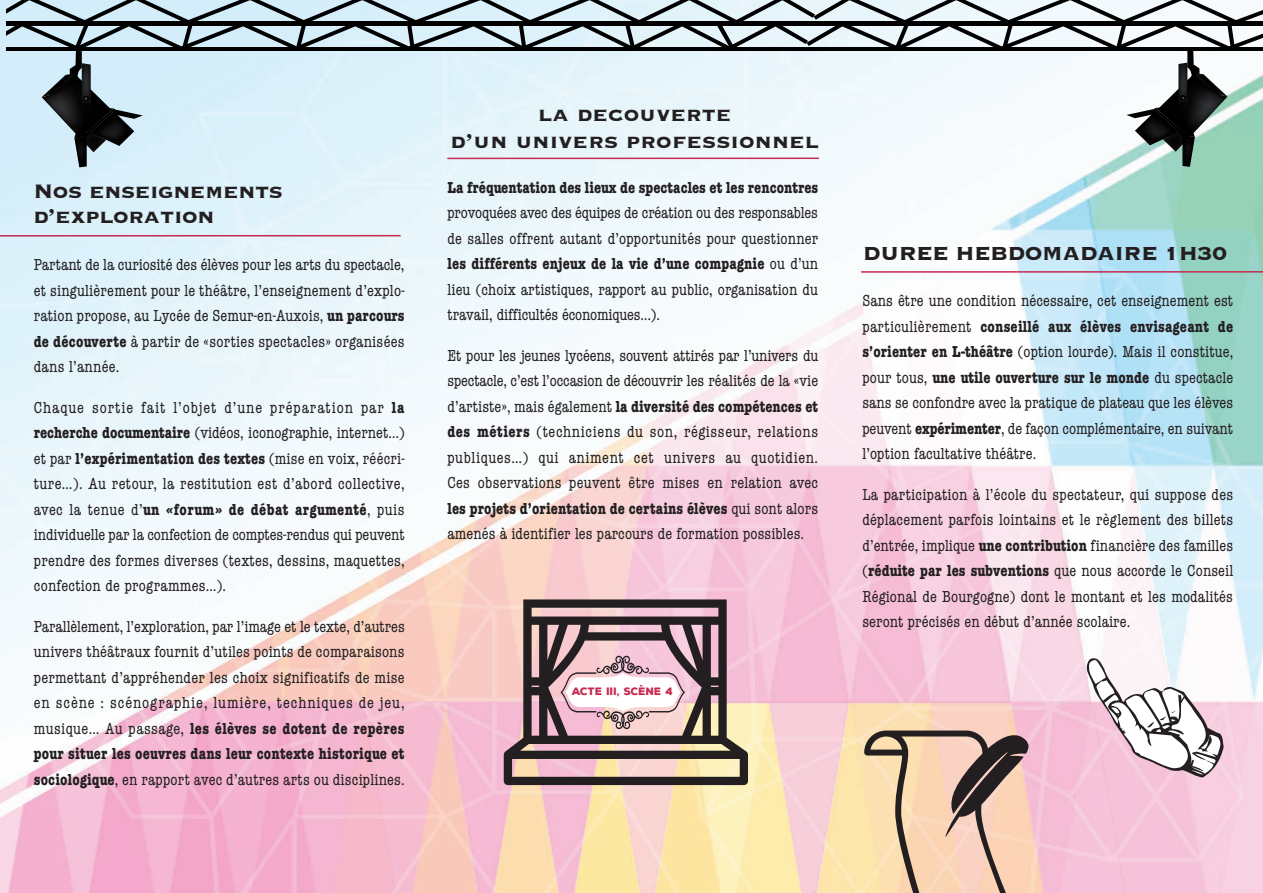
<style>
.page{position:relative;width:1263px;height:893px;background:#fff}
.page>*{position:absolute;margin:0;border:0;box-sizing:border-box;transform-origin:0 0}
.t1{font:700 25.5px/25.5px "Copperplate";color:#231f20}
.t2{font:700 24.75px "Copperplate";letter-spacing:-.02em;color:#231f20}
.t3{font:condensed 16.5px/25.5px "American Typewriter";letter-spacing:.005em;color:#231f20;text-align:justify}
.t4{font:700 condensed 16.5px "American Typewriter";color:#231f20}
.t5{font:900 10.35px "Nexa Rust Sans";color:#c52b50}
.s1{font-weight:700}
</style>
<div class="page">
<img style="left:0;top:0;width:1263px;height:893px">
<svg style="left:6px;top:0;width:1256px;height:167px"></svg>
<hr style="left:0;top:235px;width:401px;height:2px;background:#c52b50">
<hr style="left:447px;top:158px;width:372px;height:1px;background:#c52b50">
<svg style="left:504px;top:599px;width:244px;height:186px;background:#957d7c"></svg>
<svg style="left:561px;top:655px;width:124px;height:74px"></svg>
<hr style="left:861px;top:271px;width:402px;height:2px;background:#c52b50">
<svg style="left:1086px;top:658px;width:137px;height:119px"></svg>
<svg style="left:864px;top:730px;width:166px;height:163px;background:#d1b399"></svg>
<h1 class="t1" style="left:33px;top:177px;width:251px">Nos enseignements d’exploration</h1>
<p class="t3" style="left:34px;top:252px;width:372px">Partant de la curiosité des élèves pour les arts du spectacle, et singulièrement pour le théâtre, l’enseignement d’explo&shy;ration propose, au Lycée de Semur-en-Auxois, <span class="s1">un parcours de découverte</span> à partir de «sorties spectacles» organisées dans l’année.</p>
<p class="t3" style="left:34px;top:394px;width:372px">Chaque sortie fait l’objet d’une préparation par <span class="s1">la recherche documentaire</span> (vidéos, iconographie, internet…) et par <span class="s1">l’expérimentation des textes</span> (mise en voix, réécri&shy;ture…). Au retour, la restitution est d’abord collective, avec la tenue d’<span class="s1">un «forum» de débat argumenté</span>, puis individuelle par la confection de comptes-rendus qui peuvent prendre des formes diverses (textes, dessins, maquettes, confection de programmes…).</p>
<p class="t3" style="left:34px;top:613px;width:372px">Parallèlement, l’exploration, par l’image et le texte, d’autres univers théâtraux fournit d’utiles points de comparaisons permettant d’appréhender les choix significatifs de mise en scène : scénographie, lumière, techniques de jeu, musique… Au passage, <span class="s1">les élèves se dotent de repères pour situer les oeuvres dans leur contexte historique et sociologique</span>, en rapport avec d’autres arts ou disciplines.</p>
<h1 class="t1" style="left:450px;top:99px;width:370px;line-height:27.3px;text-align:center">la decouverte<br>d’un univers professionnel</h1>
<p class="t4" style="left:447px;top:174px;width:372px">La fréquentation des lieux de spectacles et les rencontres</p>
<p class="t3" style="left:447px;top:200px;width:372px">provoquées avec des équipes de création ou des responsables de salles offrent autant d’opportunités pour questionner <span class="s1">les différents enjeux de la vie d’une compagnie</span> ou d’un lieu (choix artistiques, rapport au public, organisation du travail, difficultés économiques…).</p>
<p class="t3" style="left:447px;top:342px;width:372px">Et pour les jeunes lycéens, souvent attirés par l’univers du spectacle, c’est l’occasion de découvrir les réalités de la «vie d’artiste», mais également <span class="s1">la diversité des compétences et des métiers</span> (techniciens du son, régisseur, relations publiques…) qui animent cet univers au quotidien.<br>Ces observations peuvent être mises en relation avec <span class="s1">les projets d’orientation de certains élèves</span> qui sont alors amenés à identifier les parcours de formation possibles.</p>
<p class="t5" style="left:572px;top:688px;width:103px">ACTE III, SCÈNE 4</p>
<h2 class="t2" style="left:863px;top:237px;width:366px">DUREE HEBDOMADAIRE 1H30</h2>
<p class="t3" style="left:862px;top:288px;width:372px">Sans être une condition nécessaire, cet enseignement est particulièrement <span class="s1">conseillé aux élèves envisageant de s’orienter en L-théâtre</span> (option lourde). Mais il constitue, pour tous, <span class="s1">une utile ouverture sur le monde</span> du spectacle sans se confondre avec la pratique de plateau que les élèves peuvent <span class="s1">expérimenter</span>, de façon complémentaire, en suivant l’option facultative théâtre.</p>
<p class="t3" style="left:862px;top:481px;width:372px">La participation à l’école du spectateur, qui suppose des déplacement parfois lointains et le règlement des billets d’entrée, implique <span class="s1">une contribution</span> financière des familles (<span class="s1">réduite par les subventions</span> que nous accorde le Conseil Régional de Bourgogne) dont le montant et les modalités seront précisés en début d’année scolaire.</p>
</div>
